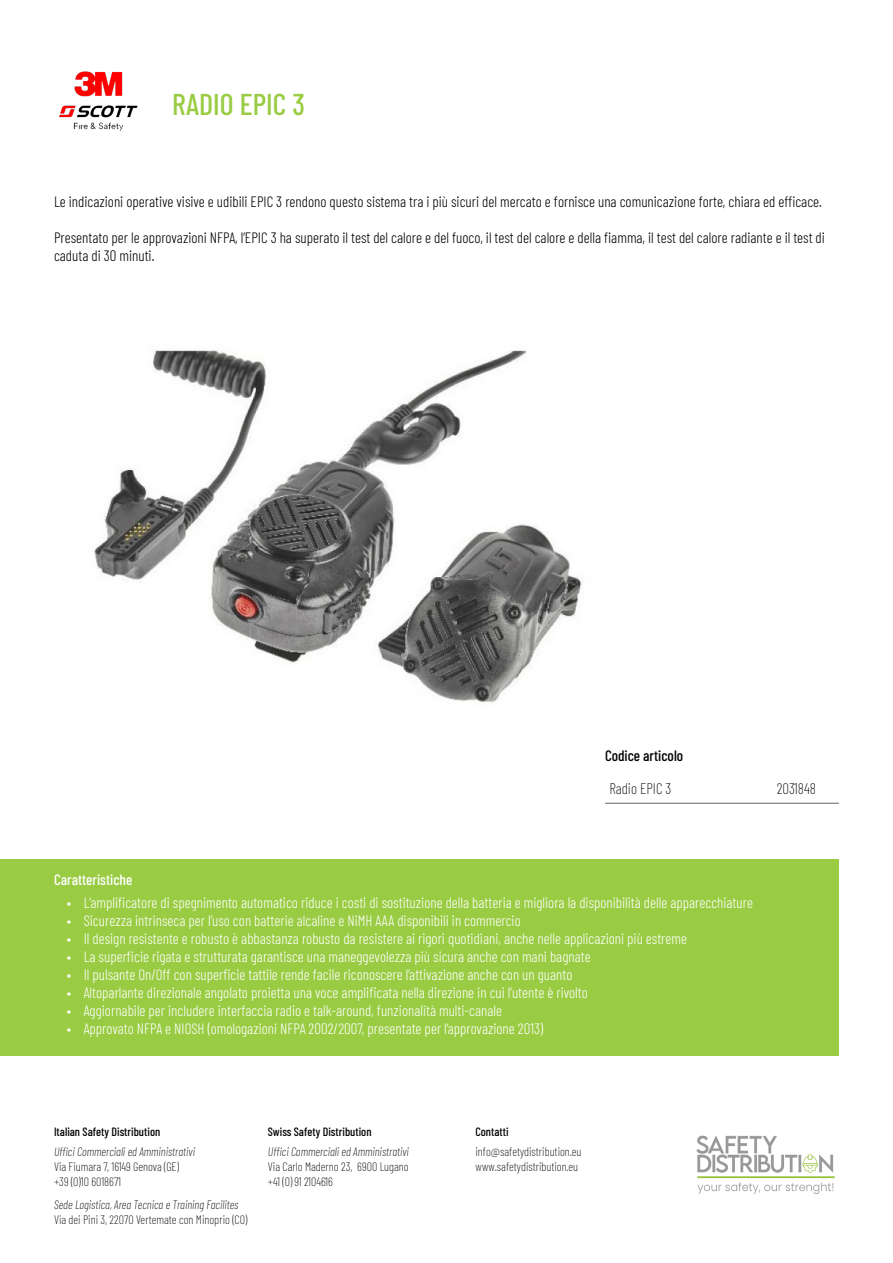
<style>
.page{position:relative;width:893px;height:1263px;background:#fff}
.page>*{position:absolute;margin:0;border:0;box-sizing:border-box;transform-origin:0 0}
.titolo{font:500 30px "Barlow Condensed";color:#99cc43}
.t1{font:300 15px "Barlow Condensed";color:#fff}
.TESTO{font:300 15px/18px "Barlow Condensed";color:#000}
.t2{font:200 15px "Barlow Condensed";color:#000}
.TESTO-2{font:500 15px "Barlow Condensed";color:#fff}
.TESTO-3{font:500 15px "Barlow Condensed";color:#000}
.t3{font:200 12px/15px "Barlow Condensed";color:#000}
.t4{font:italic 200 12px "Barlow Condensed";color:#000}
.t5{font:500 12px "Barlow Condensed";color:#000}
</style>
<div class="page">
<img style="left:59px;top:71px;width:79px;height:60px">
<img style="left:696px;top:1135px;width:139px;height:60px">
<img style="left:94px;top:350px;width:543px;height:453px">
<div style="left:0;top:859px;width:839px;height:197px;background:#99cc43"></div>
<hr style="left:605px;top:803px;width:149px;height:1px;background:#646363">
<hr style="left:754px;top:803px;width:85px;height:1px;background:#646363">
<p class="titolo" style="left:172px;top:83px;width:134px">RADIO EPIC 3</p>
<p class="TESTO" style="left:54px;top:191px;width:769px">Le indicazioni operative visive e udibili EPIC 3 rendono questo sistema tra i più sicuri del mercato e fornisce una comunicazione forte, chiara ed efficace.</p>
<p class="TESTO" style="left:54px;top:227px;width:772px">Presentato per le approvazioni NFPA, l’EPIC 3 ha superato il test del calore e del fuoco, il test del calore e della fiamma, il test del calore radiante e il test di caduta di 30 minuti.</p>
<p class="TESTO-3" style="left:605px;top:744px;width:80px">Codice articolo</p>
<p class="t2" style="left:609px;top:777px;width:64px">Radio EPIC 3</p>
<p class="t2" style="left:777px;top:777px;width:41px">2031848</p>
<p class="TESTO-2" style="left:54px;top:869px;width:80px">Caratteristiche</p>
<p class="t1" style="left:67px;top:891px;width:688px">• L’amplificatore di spegnimento automatico riduce i costi di sostituzione della batteria e migliora la disponibilità delle apparecchiature</p>
<p class="t1" style="left:67px;top:909px;width:456px">• Sicurezza intrinseca per l’uso con batterie alcaline e NiMH AAA disponibili in commercio</p>
<p class="t1" style="left:67px;top:927px;width:622px">• Il design resistente e robusto è abbastanza robusto da resistere ai rigori quotidiani, anche nelle applicazioni più estreme</p>
<p class="t1" style="left:67px;top:945px;width:525px">• La superficie rigata e strutturata garantisce una maneggevolezza più sicura anche con mani bagnate</p>
<p class="t1" style="left:67px;top:963px;width:507px">• Il pulsante On/Off con superficie tattile rende facile riconoscere l’attivazione anche con un guanto</p>
<p class="t1" style="left:67px;top:981px;width:523px">• Altoparlante direzionale angolato proietta una voce amplificata nella direzione in cui l’utente è rivolto</p>
<p class="t1" style="left:67px;top:999px;width:437px">• Aggiornabile per includere interfaccia radio e talk-around, funzionalità multi-canale</p>
<p class="t1" style="left:67px;top:1017px;width:478px">• Approvato NFPA e NIOSH (omologazioni NFPA 2002/2007, presentate per l’approvazione 2013)</p>
<p class="t5" style="left:54px;top:1122px;width:108px">Italian Safety Distribution</p>
<p class="t4" style="left:54px;top:1143px;width:143px">Uffici Commerciali ed Amministrativi</p>
<p class="t3" style="left:54px;top:1158px;width:126px">Via Fiumara 7, 16149 Genova (GE) +39 (0)10 6018671</p>
<p class="t4" style="left:54px;top:1195px;width:186px">Sede Logistica, Area Tecnica e Training Facilites</p>
<p class="t3" style="left:54px;top:1211px;width:195px">Via dei Pini 3, 22070 Vertemate con Minoprio (CO)</p>
<p class="t5" style="left:268px;top:1122px;width:105px">Swiss Safety Distribution</p>
<p class="t4" style="left:268px;top:1143px;width:143px">Uffici Commerciali ed Amministrativi</p>
<p class="t3" style="left:268px;top:1158px;width:142px">Via Carlo Maderno 23, 6900 Lugano +41 (0) 91 2104616</p>
<p class="t5" style="left:475px;top:1122px;width:35px">Contatti</p>
<p class="t3" style="left:475px;top:1143px;width:107px">info@safetydistribution.eu www.safetydistribution.eu</p>
</div>
